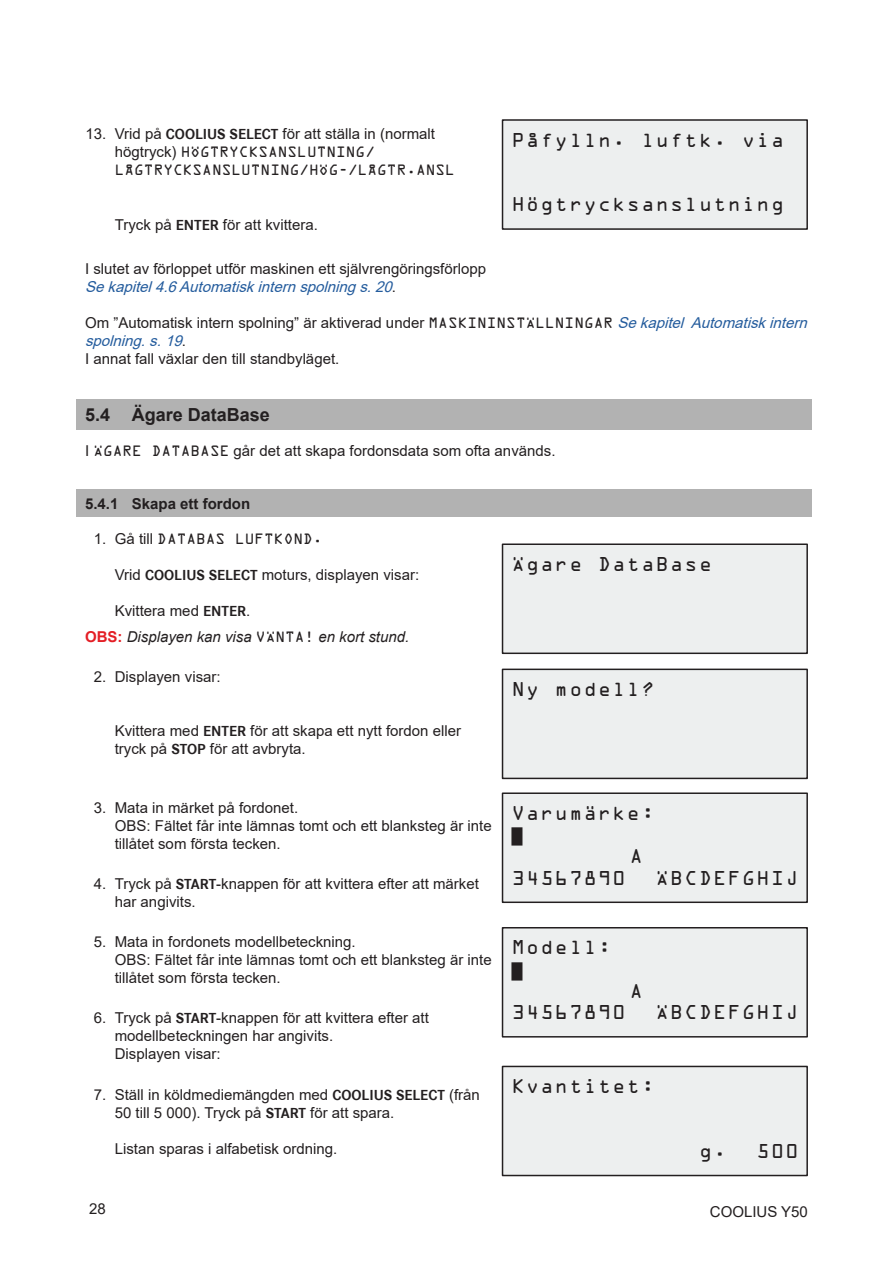
<style>
.page{position:relative;width:893px;height:1263px;background:#fff}
.page>*{position:absolute;margin:0;border:0;box-sizing:border-box;transform-origin:0 0}
.t1{font:18px "OCRA Std";letter-spacing:.08em;color:#231f20}
.t2{font:700 18px "Arial";color:#231f20}
.t3{font:15px/18px "Arial";color:#231f20}
.t4{font:italic 15px/26.5px "Arial";color:#231f20}
.t5{font:700 15px "Arial";color:#231f20}
.t6{font:13.5px/18px "OCRA Std";color:#231f20}
.s1{font-family:"Corporate S";font-weight:700}
.s2{font-family:"Arial";font-size:15px}
.s3{font-style:italic;color:#245c9d}
.s4{font-family:"OCRA Std";font-size:13.5px}
.s5{font-style:normal}
.s6{font-family:"Corporate S";font-weight:700;font-style:normal}
.s7{font-weight:700;font-style:normal;color:#e41e25}
.s8{font-family:"OCRA Std";font-style:normal;font-size:13.5px}
</style>
<div class="page">
<div style="left:77px;top:399px;width:735px;height:30px;background:#b2b2b2"></div>
<div style="left:77px;top:489px;width:735px;height:28px;background:#b2b2b2"></div>
<div style="left:502px;top:120px;width:305px;height:109px;background:#edefef"></div>
<div style="left:502px;top:119px;width:306px;height:111px;border:2px solid #231f20"></div>
<div style="left:502px;top:544px;width:305px;height:109px;background:#edefef"></div>
<div style="left:502px;top:543px;width:306px;height:111px;border:2px solid #231f20"></div>
<div style="left:502px;top:669px;width:305px;height:109px;background:#edefef"></div>
<div style="left:502px;top:669px;width:306px;height:110px;border:2px solid #231f20"></div>
<div style="left:502px;top:793px;width:305px;height:109px;background:#edefef"></div>
<div style="left:502px;top:792px;width:306px;height:111px;border:2px solid #231f20"></div>
<div style="left:502px;top:928px;width:305px;height:109px;background:#edefef"></div>
<div style="left:502px;top:927px;width:306px;height:110px;border:2px solid #231f20"></div>
<div style="left:502px;top:1066px;width:305px;height:109px;background:#edefef"></div>
<div style="left:502px;top:1066px;width:306px;height:110px;border:2px solid #231f20"></div>
<p class="t3" style="left:85px;top:125px;width:351px">13. Vrid på <span class="s1">COOLIUS SELECT</span> för att ställa in (normalt</p>
<p class="t6" style="left:115px;top:145px;width:342px"><span class="s2">högtryck)</span> HÖGTRYCKSANSLUTNING/<br>LÅGTRYCKSANSLUTNING/HÖG-/LÅGTR.ANSL</p>
<p class="t1" style="left:512px;top:132px;width:274px">Påfylln. luftk. via</p>
<p class="t1" style="left:512px;top:197px;width:274px">Högtrycksanslutning</p>
<p class="t3" style="left:115px;top:215px;width:205px">Tryck på <span class="s1">ENTER</span> för att kvittera.</p>
<p class="t3" style="left:85px;top:260px;width:403px">I slutet av förloppet utför maskinen ett självrengöringsförlopp<br><span class="s3">Sekapitel4.6Automatiskinternspolnings.20</span>.</p>
<p class="t3" style="left:85px;top:314px;width:729px">Om ”Automatisk intern spolning” är aktiverad under <span class="s4">MASKININSTÄLLNINGAR</span> <span class="s3">Sekapitel Automatiskintern spolning.s.19</span>.<br>I annat fall växlar den till standbyläget.</p>
<p class="t2" style="left:85px;top:402px;width:186px">5.4 Ägare DataBase</p>
<p class="t3" style="left:85px;top:441px;width:472px">I <span class="s4">ÄGARE DATABASE</span> går det att skapa fordonsdata som ofta används.</p>
<p class="t5" style="left:85px;top:493px;width:167px">5.4.1 Skapa ett fordon</p>
<p class="t6" style="left:94px;top:531px;width:230px"><span class="s2">1. Gå till</span> DATABAS LUFTKOND.</p>
<p class="t3" style="left:115px;top:565px;width:306px">Vrid <span class="s1">COOLIUS SELECT</span> moturs, displayen visar:</p>
<p class="t4" style="left:85px;top:597px;width:326px;text-indent:30px"><span class="s5">Kvittera med</span> <span class="s6">ENTER</span><span class="s5">.<br></span><span class="s7">OBS:</span> Displayen kan visa <span class="s8">VÄNTA!</span> en kort stund.</p>
<p class="t3" style="left:94px;top:668px;width:128px">2. Displayen visar:</p>
<p class="t3" style="left:115px;top:722px;width:348px">Kvittera med <span class="s1">ENTER</span> för att skapa ett nytt fordon eller tryck på <span class="s1">STOP</span> för att avbryta.</p>
<p class="t1" style="left:512px;top:556px;width:202px">Ägare DataBase</p>
<p class="t1" style="left:512px;top:681px;width:144px">Ny modell?</p>
<p class="t3" style="left:115px;top:798px;width:378px;text-indent:-21px">3. Mata in märket på fordonet.<br>OBS: Fältet får inte lämnas tomt och ett blanksteg är inte tillåtet som första tecken.</p>
<p class="t3" style="left:115px;top:874px;width:366px;text-indent:-21px">4. Tryck på <span class="s1">START</span>-knappen för att kvittera efter att märket har angivits.</p>
<p class="t3" style="left:115px;top:933px;width:378px;text-indent:-21px">5. Mata in fordonets modellbeteckning.<br>OBS: Fältet får inte lämnas tomt och ett blanksteg är inte tillåtet som första tecken.</p>
<p class="t3" style="left:115px;top:1009px;width:316px;text-indent:-21px">6. Tryck på <span class="s1">START</span>-knappen för att kvittera efter att modellbeteckningen har angivits.<br>Displayen visar:</p>
<p class="t3" style="left:115px;top:1085px;width:367px;text-indent:-21px">7. Ställ in köldmediemängden med <span class="s1">COOLIUS SELECT</span> (från<br>50 till 5 000). Tryck på <span class="s1">START</span> för att spara.</p>
<p class="t3" style="left:115px;top:1139px;width:224px">Listan sparas i alfabetisk ordning.</p>
<p class="t1" style="left:512px;top:805px;width:144px">Varumärke:</p>
<p class="t3" style="left:512px;top:827px;width:12px">█</p>
<p class="t1" style="left:630px;top:848px;width:14px">A</p>
<p class="t1" style="left:512px;top:870px;width:115px">34567890</p>
<p class="t1" style="left:656px;top:870px;width:144px">ÄBCDEFGHIJ</p>
<p class="t1" style="left:512px;top:939px;width:101px">Modell:</p>
<p class="t3" style="left:512px;top:961px;width:12px">█</p>
<p class="t1" style="left:630px;top:983px;width:14px">A</p>
<p class="t1" style="left:512px;top:1004px;width:115px">34567890</p>
<p class="t1" style="left:656px;top:1004px;width:144px">ÄBCDEFGHIJ</p>
<p class="t1" style="left:512px;top:1078px;width:144px">Kvantitet:</p>
<p class="t1" style="left:699px;top:1143px;width:101px">g. 500</p>
<p class="t3" style="left:89px;top:1200px;width:18px">28</p>
<p class="t3" style="left:710px;top:1202px;width:100px">COOLIUS Y50</p>
</div>
